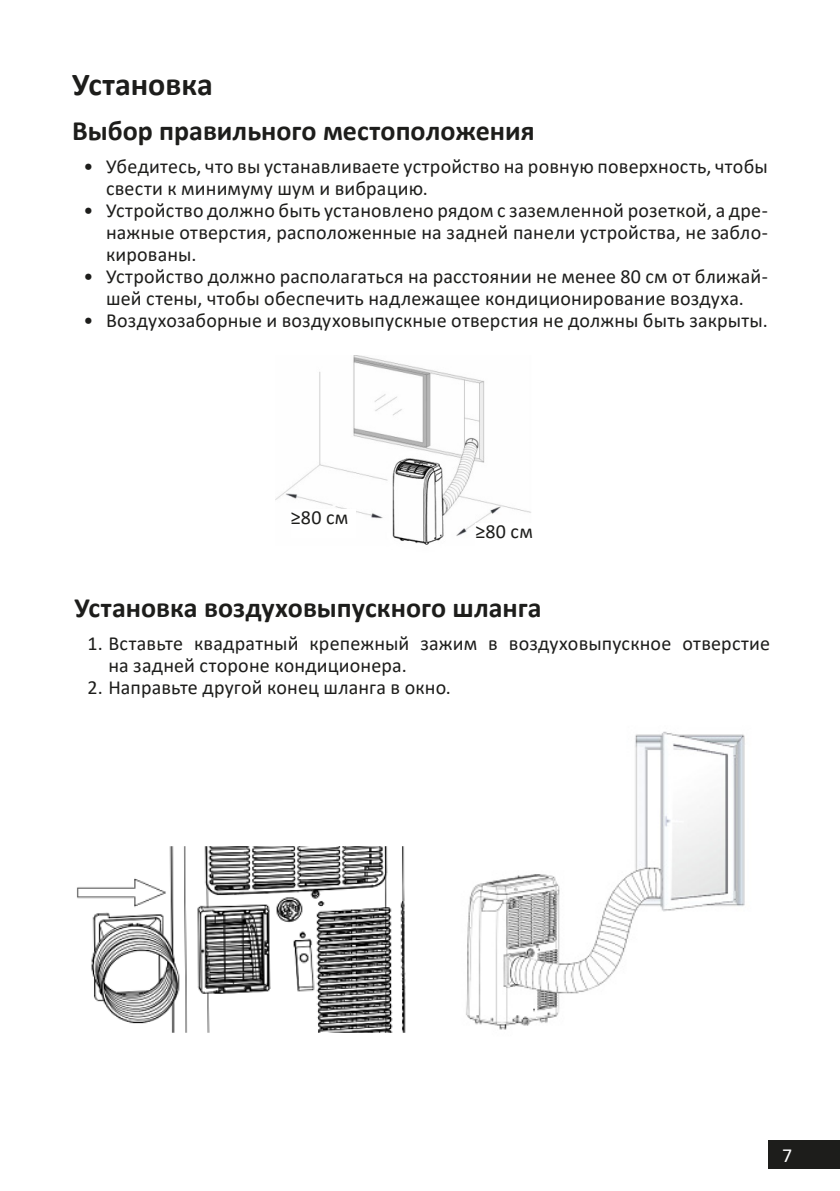
<style>
.page{position:relative;width:840px;height:1191px;background:#fff}
.page>*{position:absolute;margin:0;border:0;box-sizing:border-box;transform-origin:0 0}
.Заголовок_16{font:700 32px "Calibri";color:#1d1d1b}
.Заголовок_14{font:700 28px "Calibri";color:#1d1d1b}
.t1{font:20px/22px "Calibri";letter-spacing:.01em;color:#1d1d1b}
.t2{font:20px "Calibri";color:#fff}
</style>
<div class="page">
<div style="left:767px;top:1140px;width:72px;height:29px;background:#1d1d1b"></div>
<img style="left:275px;top:356px;width:255px;height:189px">
<div style="left:475px;top:523px;width:65px;height:29px;background:#fff"></div>
<div style="left:291px;top:509px;width:64px;height:29px;background:#fff"></div>
<img style="left:77px;top:846px;width:329px;height:187px">
<img style="left:466px;top:731px;width:279px;height:299px">
<p class="Заголовок_16" style="left:72px;top:62px;width:142px">Установка</p>
<p class="Заголовок_14" style="left:72px;top:111px;width:464px">Выбор правильного местоположения</p>
<p class="t1" style="left:106px;top:155px;width:663px;text-indent:-23px">• Убедитесь, что вы устанавливаете устройство на ровную поверхность, чтобы свести к минимуму шум и вибрацию.</p>
<p class="t1" style="left:106px;top:199px;width:663px;text-align:justify;text-indent:-23px">• Устройство должно быть установлено рядом с заземленной розеткой, а дре&shy;нажные отверстия, расположенные на задней панели устройства, не забло&shy;кированы.</p>
<p class="t1" style="left:83px;top:265px;width:685px;text-align:center">• Устройство должно располагаться на расстоянии не менее 80 см от ближай&shy;шей стены, чтобы обеспечить надлежащее кондиционирование воздуха.</p>
<p class="t1" style="left:83px;top:309px;width:685px">• Воздухозаборные и воздуховыпускные отверстия не должны быть закрыты.</p>
<p class="t1" style="left:291px;top:506px;width:59px">≥80 см</p>
<p class="t1" style="left:475px;top:520px;width:59px">≥80 см</p>
<p class="Заголовок_14" style="left:74px;top:587px;width:468px">Установка воздуховыпускного шланга</p>
<p class="t1" style="left:108px;top:631px;width:663px;text-indent:-21px">1. Вставьте квадратный крепежный зажим в воздуховыпускное отверстие на задней стороне кондиционера.</p>
<p class="t1" style="left:88px;top:675px;width:364px">2. Направьте другой конец шланга в окно.</p>
<p class="t2" style="left:781px;top:1142px;width:12px">7</p>
</div>
